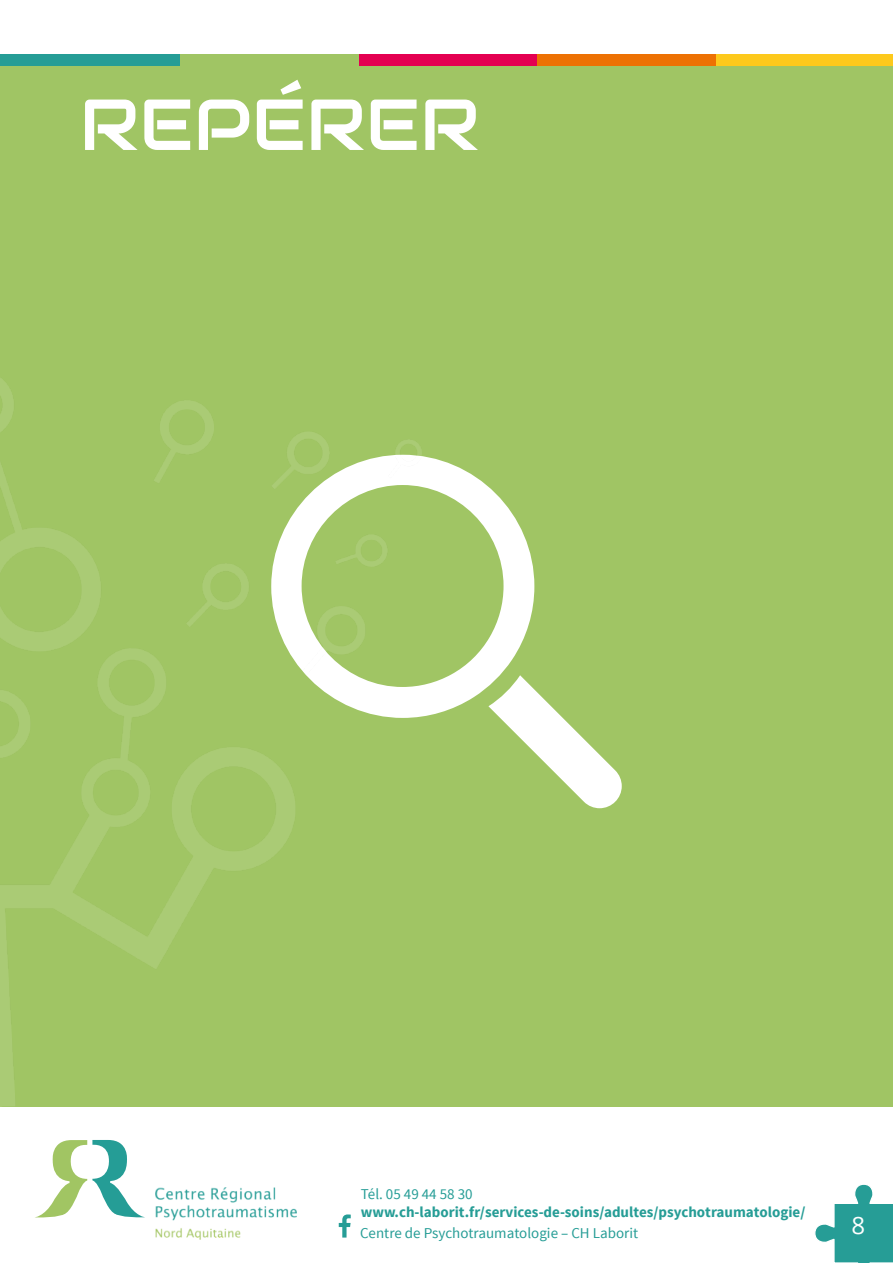
<style>
.page{position:relative;width:893px;height:1263px;background:#fff}
.page>*{position:absolute;margin:0;border:0;box-sizing:border-box;transform-origin:0 0}
.t1{font:72px "Audiowide";color:#fff}
.t2{font:24px "Open Sans";color:#fff}
.t3{font:700 15px "Source Sans Pro";color:#269d96}
.t4{font:15px "Source Sans Pro";color:#269d96}
</style>
<div class="page">
<div style="left:0;top:65px;width:893px;height:1041px;background:#a0c564"></div>
<svg style="left:500px;top:689px;width:122px;height:119px"></svg>
<svg style="left:421px;top:456px;width:113px;height:262px"></svg>
<img style="left:0;top:378px;width:421px;height:728px">
<svg style="left:815px;top:1184px;width:78px;height:79px"></svg>
<div style="left:537px;top:54px;width:179px;height:11px;background:#ed7103"></div>
<div style="left:716px;top:54px;width:177px;height:12px;background:#fdc91c"></div>
<div style="left:359px;top:54px;width:178px;height:11px;background:#e40051"></div>
<div style="left:180px;top:54px;width:179px;height:11px;background:#a0c564"></div>
<div style="left:0;top:54px;width:180px;height:12px;background:#269d96"></div>
<svg style="left:35px;top:1140px;width:110px;height:78px"></svg>
<svg style="left:339px;top:1214px;width:12px;height:23px"></svg>
<img style="left:156px;top:1188px;width:140px;height:52px">
<h1 class="t1" style="left:80px;top:79px;width:401px">REPÉRER</h1>
<p class="t4" style="left:361px;top:1188px;width:113px">Tél. 05 49 44 58 30</p>
<p class="t3" style="left:361px;top:1206px;width:446px">www.ch-laborit.fr/services-de-soins/adultes/psychotraumatologie/</p>
<p class="t4" style="left:360px;top:1226px;width:280px">Centre de Psychotraumatologie – CH Laborit</p>
<h2 class="t2" style="left:851px;top:1216px;width:15px">8</h2>
</div>
